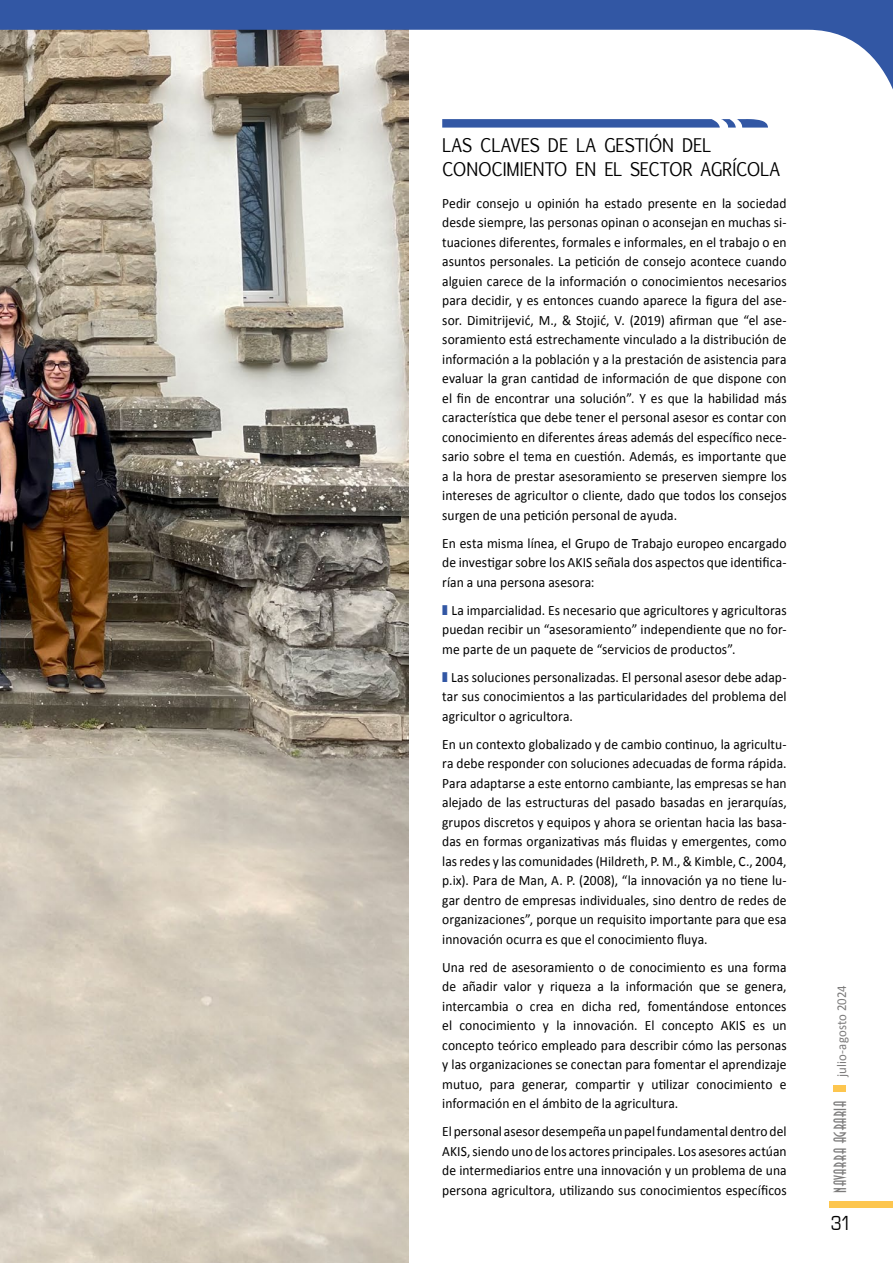
<style>
.page{position:relative;width:893px;height:1263px;background:#fff}
.page>*{position:absolute;margin:0;border:0;box-sizing:border-box;transform-origin:0 0}
.t1{font:21px "Eurostile T";color:#000;scale:.85 1}
.t2{font:18px/24px "Euphemia UCAS";letter-spacing:-.01em;color:#000;scale:.95 1}
.t3{font:16.5px "Anastasia";letter-spacing:.04em;color:#7c7b7b;scale:.95 1}
.t4{font:14.25px/19.5px "Calibri";letter-spacing:.005em;color:#000;text-align:justify;scale:.95 1}
.t5{font:13.5px "Calibri";letter-spacing:.005em;color:#7c7b7b;scale:.95 1}
.s1{color:#3257a4}
</style>
<div class="page">
<img style="left:0;top:170px;width:408px;height:1093px">
<svg style="left:1px;top:0;width:892px;height:170px"></svg>
<div style="left:833px;top:1085px;width:13px;height:6px;background:#fdc64f"></div>
<div style="left:829px;top:1201px;width:64px;height:7px;background:#fdc64f"></div>
<svg style="left:0;top:0;width:1px;height:170px"></svg>
<svg style="left:442px;top:119px;width:326px;height:9px;background:#496aae"></svg>
<p class="t2" style="left:442px;top:133px;width:357px">LAS CLAVES DE LA GESTIÓN DEL<br>CONOCIMIENTO EN EL SECTOR AGRÍCOLA</p>
<p class="t4" style="left:442px;top:193px;width:364px">Pedir consejo u opinión ha estado presente en la sociedad desde siempre, las personas opinan o aconsejan en muchas si&shy;tuaciones diferentes, formales e informales, en el trabajo o en asuntos personales. La petición de consejo acontece cuando alguien carece de la información o conocimientos necesarios para decidir, y es entonces cuando aparece la figura del ase&shy;sor. Dimitrijević, M., &amp; Stojić, V. (2019) afirman que “el ase&shy;soramiento está estrechamente vinculado a la distribución de información a la población y a la prestación de asistencia para evaluar la gran cantidad de información de que dispone con el fin de encontrar una solución”. Y es que la habilidad más característica que debe tener el personal asesor es contar con conocimiento en diferentes áreas además del específico nece&shy;sario sobre el tema en cuestión. Además, es importante que a la hora de prestar asesoramiento se preserven siempre los intereses de agricultor o cliente, dado que todos los consejos surgen de una petición personal de ayuda.</p>
<p class="t4" style="left:442px;top:533px;width:364px">En esta misma línea, el Grupo de Trabajo europeo encargado de investigar sobre los AKIS señala dos aspectos que identifica&shy;rían a una persona asesora:</p>
<p class="t4" style="left:442px;top:600px;width:364px"><span class="s1">❚</span> La imparcialidad. Es necesario que agricultores y agricultoras puedan recibir un “asesoramiento” independiente que no for&shy;me parte de un paquete de “servicios de productos”.</p>
<p class="t4" style="left:442px;top:667px;width:364px"><span class="s1">❚</span> Las soluciones personalizadas. El personal asesor debe adap&shy;tar sus conocimientos a las particularidades del problema del agricultor o agricultora.</p>
<p class="t4" style="left:442px;top:734px;width:364px">En un contexto globalizado y de cambio continuo, la agricultu&shy;ra debe responder con soluciones adecuadas de forma rápida.<br>Para adaptarse a este entorno cambiante, las empresas se han alejado de las estructuras del pasado basadas en jerarquías, grupos discretos y equipos y ahora se orientan hacia las basa&shy;das en formas organizativas más fluidas y emergentes, como las redes y las comunidades (Hildreth, P. M., &amp; Kimble, C., 2004, p.ix). Para de Man, A. P. (2008), “la innovación ya no tiene lu&shy;gar dentro de empresas individuales, sino dentro de redes de organizaciones”, porque un requisito importante para que esa innovación ocurra es que el conocimiento fluya.</p>
<p class="t4" style="left:442px;top:957px;width:364px">Una red de asesoramiento o de conocimiento es una forma de añadir valor y riqueza a la información que se genera, intercambia o crea en dicha red, fomentándose entonces el conocimiento y la innovación. El concepto AKIS es un concepto teórico empleado para describir cómo las personas y las organizaciones se conectan para fomentar el aprendizaje mutuo, para generar, compartir y utilizar conocimiento e información en el ámbito de la agricultura.</p>
<p class="t4" style="left:442px;top:1122px;width:364px">El personal asesor desempeña un papel fundamental dentro del AKIS, siendo uno de los actores principales. Los asesores actúan de intermediarios entre una innovación y un problema de una persona agricultora, utilizando sus conocimientos específicos</p>
<p class="t5" style="left:833px;top:1077px;width:98px;rotate:-90deg">julio-agosto 2024</p>
<p class="t3" style="left:831px;top:1193px;width:99px;rotate:-90deg">NAVARRA AGRARIA</p>
<h1 class="t1" style="left:831px;top:1212px;width:26px">31</h1>
</div>
